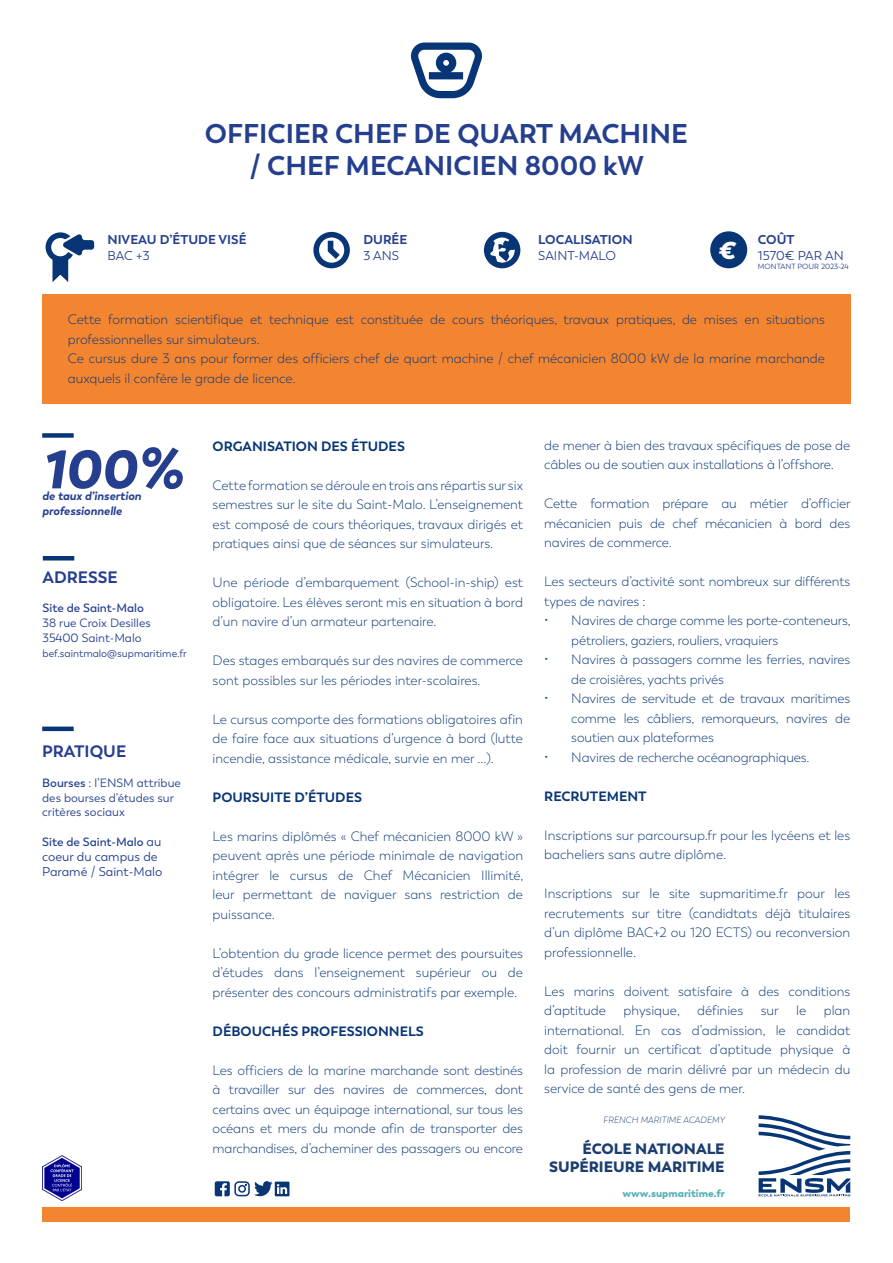
<style>
.page{position:relative;width:893px;height:1263px;background:#fff}
.page>*{position:absolute;margin:0;border:0;box-sizing:border-box;transform-origin:0 0}
.t1{font:italic 900 54px "Trenda";color:#253f8e}
.t2{font:700 27px "Trenda";color:#253f8e}
.t3{font:italic 900 24.3px "Trenda";color:#fff}
.t4{font:700 16.5px "Trenda";color:#253f8e}
.t5{font:900 15px "Trenda";color:#1b3d70}
.t6{font:300 13.5px/19.5px "Trenda";color:#083575;text-align:justify}
.t7{font:700 13.5px "Trenda";color:#083575}
.t8{font:12.75px/15.3px "Trenda";color:#253f8e}
.t9{font:700 12.75px "Trenda";color:#253f8e}
.t10{font:12px/14.4px "Trenda";color:#253f8e}
.t11{font:600 12px "Trenda";color:#253f8e}
.t12{font:italic 700 12px/15px "Trenda";color:#253f8e}
.t13{font:10.5px "Trenda";color:#253f8e}
.t14{font:900 10.5px "Trenda";color:#55b2b8}
.t15{font:italic 300 9px "Trenda";color:#1b3d70}
.t16{font:7.5px "Trenda";color:#253f8e}
.s1{font-weight:600}
.s2{font-weight:400;font-size:12.75px}
</style>
<div class="page">
<svg style="left:215px;top:1181px;width:74px;height:15px"></svg>
<div style="left:43px;top:1207px;width:807px;height:15px;background:#f38531"></div>
<svg style="left:759px;top:1115px;width:91px;height:81px"></svg>
<svg style="left:410px;top:42px;width:72px;height:57px"></svg>
<div style="left:43px;top:229px;width:35px;height:36px;border:11px solid #fff;border-radius:50%"></div>
<div style="left:46px;top:232px;width:29px;height:30px;border:6px solid #083575;border-radius:50%"></div>
<svg style="left:52px;top:232px;width:43px;height:50px"></svg>
<svg style="left:316px;top:235px;width:31px;height:30px"></svg>
<div style="left:313px;top:232px;width:37px;height:36px;border:6px solid #083575;border-radius:50%"></div>
<svg style="left:325px;top:235px;width:21px;height:30px"></svg>
<div style="left:484px;top:232px;width:36px;height:36px;border:6px solid #083575;border-radius:50%"></div>
<svg style="left:488px;top:237px;width:29px;height:28px"></svg>
<div style="left:710px;top:231px;width:37px;height:37px;background:#083575;border-radius:50%"></div>
<img style="left:43px;top:1156px;width:39px;height:45px">
<div style="left:42px;top:294px;width:809px;height:110px;background:#f38531"></div>
<div style="left:42px;top:433px;width:32px;height:5px;background:#083575"></div>
<hr style="left:43px;top:556px;width:31px;height:4px;background:#083575">
<div style="left:42px;top:726px;width:32px;height:5px;background:#083575"></div>
<p class="t2" style="left:205px;top:117px;width:485px">OFFICIER CHEF DE QUART MACHINE</p>
<p class="t2" style="left:250px;top:149px;width:395px">/ CHEF MECANICIEN 8000 kW</p>
<p class="t9" style="left:107px;top:232px;width:141px">NIVEAU D’ÉTUDE VISÉ</p>
<p class="t8" style="left:107px;top:248px;width:44px">BAC +3</p>
<p class="t9" style="left:363px;top:232px;width:46px">DURÉE</p>
<p class="t8" style="left:363px;top:248px;width:37px">3 ANS</p>
<p class="t9" style="left:538px;top:232px;width:96px">LOCALISATION</p>
<p class="t8" style="left:538px;top:248px;width:79px">SAINT-MALO</p>
<p class="t3" style="left:717px;top:234px;width:20px">€</p>
<p class="t9" style="left:758px;top:232px;width:38px">COÛT</p>
<p class="t8" style="left:758px;top:248px;width:87px">1570€ PAR AN</p>
<p class="t16" style="left:758px;top:262px;width:92px">MONTANT POUR 2023-24</p>
<p class="t6" style="left:68px;top:310px;width:759px">Cette formation scientifique et technique est constituée de cours théoriques, travaux pratiques, de mises en situations professionnelles sur simulateurs.</p>
<p class="t6" style="left:68px;top:349px;width:759px">Ce cursus dure 3 ans pour former des officiers chef de quart machine / chef mécanicien 8000 kW de la marine marchande auxquels il confère le grade de licence.</p>
<p class="t1" style="left:42px;top:435px;width:142px">100%</p>
<p class="t12" style="left:42px;top:488px;width:101px">de taux d’insertion professionnelle</p>
<p class="t4" style="left:43px;top:567px;width:77px">ADRESSE</p>
<p class="t11" style="left:43px;top:601px;width:103px">Site de Saint-Malo</p>
<p class="t10" style="left:43px;top:616px;width:110px">38 rue Croix Desilles</p>
<p class="t10" style="left:43px;top:631px;width:101px">35400 Saint-Malo</p>
<p class="t13" style="left:43px;top:648px;width:146px">bef.saintmalo@supmaritime.fr</p>
<p class="t4" style="left:42px;top:741px;width:86px">PRATIQUE</p>
<p class="t10" style="left:42px;top:776px;width:140px"><span class="s1">Bourses</span> : l’ENSM attribue des bourses d’études sur critères sociaux</p>
<p class="t11" style="left:42px;top:834px;width:121px">Site de Saint-Malo <span class="s2">au</span></p>
<p class="t8" style="left:42px;top:849px;width:122px">coeur du campus de<br>Paramé / Saint-Malo</p>
<p class="t7" style="left:213px;top:437px;width:194px">ORGANISATION DES ÉTUDES</p>
<p class="t6" style="left:213px;top:475px;width:312px">Cette formation se déroule en trois ans répartis sur six semestres sur le site du Saint-Malo. L’enseignement est composé de cours théoriques, travaux dirigés et pratiques ainsi que de séances sur simulateurs.</p>
<p class="t6" style="left:213px;top:573px;width:312px">Une période d’embarquement (School-in-ship) est obligatoire. Les élèves seront mis en situation à bord d’un navire d’un armateur partenaire.</p>
<p class="t6" style="left:213px;top:651px;width:312px">Des stages embarqués sur des navires de commerce sont possibles sur les périodes inter-scolaires.</p>
<p class="t6" style="left:213px;top:709px;width:312px">Le cursus comporte des formations obligatoires afin de faire face aux situations d’urgence à bord (lutte incendie, assistance médicale, survie en mer ...).</p>
<p class="t7" style="left:213px;top:788px;width:151px">POURSUITE D’ÉTUDES</p>
<p class="t6" style="left:213px;top:826px;width:312px">Les marins diplômés « Chef mécanicien 8000 kW » peuvent après une période minimale de navigation intégrer le cursus de Chef Mécanicien Illimité, leur permettant de naviguer sans restriction de puissance.</p>
<p class="t6" style="left:213px;top:943px;width:312px">L’obtention du grade licence permet des poursuites d’études dans l’enseignement supérieur ou de présenter des concours administratifs par exemple.</p>
<p class="t7" style="left:213px;top:1022px;width:213px">DÉBOUCHÉS PROFESSIONNELS</p>
<p class="t6" style="left:213px;top:1060px;width:312px">Les officiers de la marine marchande sont destinés à travailler sur des navires de commerces, dont certains avec un équipage international, sur tous les océans et mers du monde afin de transporter des marchandises, d’acheminer des passagers ou encore</p>
<p class="t6" style="left:544px;top:436px;width:307px">de mener à bien des travaux spécifiques de pose de câbles ou de soutien aux installations à l’offshore.</p>
<p class="t6" style="left:544px;top:494px;width:308px">Cette formation prépare au métier d’officier mécanicien puis de chef mécanicien à bord des navires de commerce.</p>
<p class="t6" style="left:544px;top:572px;width:307px">Les secteurs d’activité sont nombreux sur différents types de navires :</p>
<p class="t6" style="left:571px;top:611px;width:281px;text-indent:-27px">• Navires de charge comme les porte-conteneurs, pétroliers, gaziers, rouliers, vraquiers</p>
<p class="t6" style="left:571px;top:650px;width:280px;text-indent:-27px">• Navires à passagers comme les ferries, navires de croisières, yachts privés</p>
<p class="t6" style="left:571px;top:689px;width:280px;text-indent:-27px">• Navires de servitude et de travaux maritimes comme les câbliers, remorqueurs, navires de soutien aux plateformes</p>
<p class="t6" style="left:544px;top:748px;width:267px">• Navires de recherche océanographiques.</p>
<p class="t7" style="left:544px;top:788px;width:104px">RECRUTEMENT</p>
<p class="t6" style="left:544px;top:826px;width:307px">Inscriptions sur parcoursup.fr pour les lycéens et les bacheliers sans autre diplôme.</p>
<p class="t6" style="left:544px;top:884px;width:307px">Inscriptions sur le site supmaritime.fr pour les recrutements sur titre (candidtats déjà titulaires d’un diplôme BAC+2 ou 120 ECTS) ou reconversion professionnelle.</p>
<p class="t6" style="left:544px;top:982px;width:307px">Les marins doivent satisfaire à des conditions d’aptitude</p>
<p class="t6" style="left:624px;top:1001px;width:58px">physique,</p>
<p class="t6" style="left:697px;top:1001px;width:48px">définies</p>
<p class="t6" style="left:761px;top:1001px;width:20px">sur</p>
<p class="t6" style="left:796px;top:1001px;width:12px">le</p>
<p class="t6" style="left:544px;top:1001px;width:307px;text-indent:279px">plan international. En cas d’admission, le candidat doit fournir un certificat d’aptitude physique à la profession de marin délivré par un médecin du service de santé des gens de mer.</p>
<p class="t15" style="left:603px;top:1115px;width:123px">FRENCH MARITIME ACADEMY</p>
<p class="t5" style="left:582px;top:1138px;width:144px">ÉCOLE NATIONALE</p>
<p class="t5" style="left:549px;top:1156px;width:177px">SUPÉRIEURE MARITIME</p>
<p class="t14" style="left:622px;top:1186px;width:104px">www.supmaritime.fr</p>
</div>
